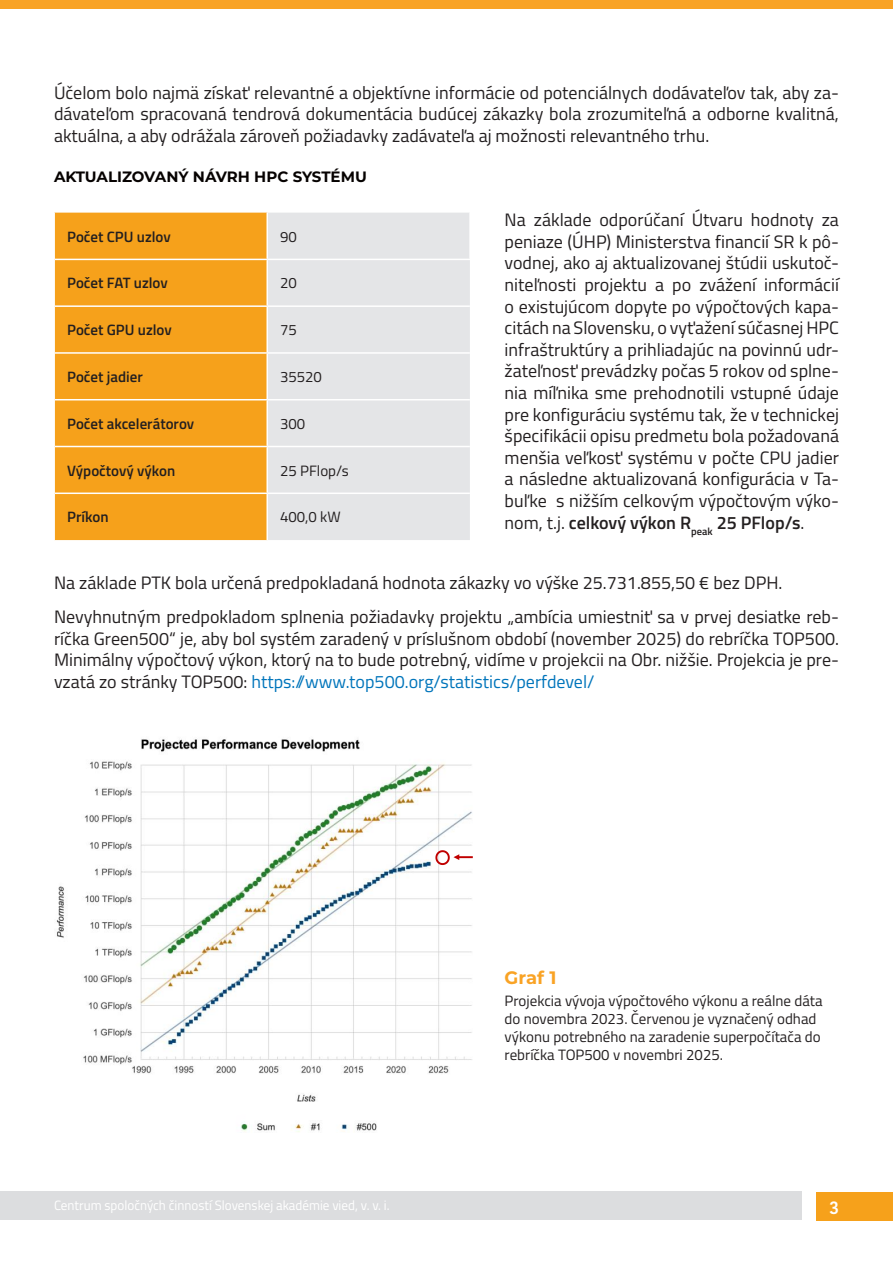
<style>
.page{position:relative;width:893px;height:1263px;background:#fff}
.page>*{position:absolute;margin:0;border:0;box-sizing:border-box;transform-origin:0 0}
.t1{font:18px/21.6px "Titillium";color:#231f20;text-align:justify}
.t2{font:700 18px "Montserrat";color:#f9a325}
.t3{font:600 18px "Kohinoor Bangla";color:#fff}
.t4{font:15px/18px "Titillium";color:#231f20}
.t5{font:600 15px "Titillium";color:#231f20}
.t6{font:700 15px "Montserrat";color:#060201}
.t7{font:13.5px "Titillium";color:#fff}
.s1{font-weight:600}
.s2{color:#0075bb}
</style>
<div class="page">
<div style="left:0;top:1191px;width:802px;height:28px;background:#dcdddf"></div>
<div style="left:816px;top:1192px;width:77px;height:28px;background:#f6a11b"></div>
<div style="left:0;top:0;width:893px;height:9px;background:#f9a325"></div>
<div style="left:55px;top:213px;width:211px;height:327px;background:#f6a11b"></div>
<div style="left:268px;top:213px;width:202px;height:327px;background:#e4e5e7"></div>
<hr style="left:469px;top:213px;width:1px;height:46px;background:#fff">
<hr style="left:55px;top:259px;width:212px;height:1px;background:#fff">
<hr style="left:55px;top:305px;width:212px;height:2px;background:#fff">
<hr style="left:55px;top:352px;width:212px;height:2px;background:#fff">
<hr style="left:55px;top:399px;width:212px;height:1px;background:#fff">
<hr style="left:55px;top:446px;width:212px;height:1px;background:#fff">
<hr style="left:55px;top:492px;width:212px;height:2px;background:#fff">
<hr style="left:267px;top:259px;width:203px;height:1px;background:#fff">
<hr style="left:267px;top:305px;width:203px;height:2px;background:#fff">
<hr style="left:267px;top:352px;width:203px;height:2px;background:#fff">
<hr style="left:267px;top:399px;width:203px;height:1px;background:#fff">
<hr style="left:267px;top:446px;width:203px;height:1px;background:#fff">
<hr style="left:267px;top:492px;width:203px;height:2px;background:#fff">
<img style="left:56px;top:739px;width:416px;height:393px">
<svg style="left:435px;top:850px;width:38px;height:15px"></svg>
<p class="t1" style="left:54px;top:81px;width:786px">Účelom bolo najmä získať relevantné a objektívne informácie od potenciálnych dodávateľov tak, aby za&shy;dávateľom spracovaná tendrová dokumentácia budúcej zákazky bola zrozumiteľná a odborne kvalitná, aktuálna, a aby odrážala zároveň požiadavky zadávateľa aj možnosti relevantného trhu.</p>
<p class="t6" style="left:54px;top:166px;width:314px">AKTUALIZOVANÝ NÁVRH HPC SYSTÉMU</p>
<p class="t1" style="left:505px;top:208px;width:336px">Na základe odporúčaní Útvaru hodnoty za peniaze (ÚHP) Ministerstva financií SR k pô&shy;vodnej, ako aj aktualizovanej štúdii uskutoč&shy;niteľnosti projektu a po zvážení informácií o existujúcom dopyte po výpočtových kapa&shy;citách na Slovensku, o vyťažení súčasnej HPC infraštruktúry a prihliadajúc na povinnú udr&shy;žateľnosť prevádzky počas 5 rokov od splne&shy;nia míľnika sme prehodnotili vstupné údaje pre konfiguráciu systému tak, že v technickej špecifikácii opisu predmetu bola požadovaná menšia veľkosť systému v počte CPU jadier a následne aktualizovaná konfigurácia v Ta&shy;buľke s nižším celkovým výpočtovým výko&shy;nom, t.j. <span class="s1">celkový výkon R</span><sub>peak</sub> <span class="s1">25 PFlop/s</span>.</p>
<p class="t1" style="left:54px;top:571px;width:730px">Na základe PTK bola určená predpokladaná hodnota zákazky vo výške 25.731.855,50 € bez DPH.</p>
<p class="t1" style="left:54px;top:605px;width:786px">Nevyhnutným predpokladom splnenia požiadavky projektu „ambícia umiestniť sa v prvej desiatke reb&shy;ríčka Green500“ je, aby bol systém zaradený v príslušnom období (november 2025) do rebríčka TOP500.<br>Minimálny výpočtový výkon, ktorý na to bude potrebný, vidíme v projekcii na Obr. nižšie. Projekcia je pre&shy;vzatá zo stránky TOP500: <span class="s2">https://www.top500.org/statistics/perfdevel/</span></p>
<p class="t5" style="left:67px;top:225px;width:105px">Počet CPU uzlov</p>
<p class="t4" style="left:280px;top:227px;width:18px">90</p>
<p class="t5" style="left:67px;top:272px;width:102px">Počet FAT uzlov</p>
<p class="t4" style="left:280px;top:273px;width:18px">20</p>
<p class="t5" style="left:67px;top:319px;width:106px">Počet GPU uzlov</p>
<p class="t4" style="left:280px;top:320px;width:18px">75</p>
<p class="t5" style="left:67px;top:365px;width:77px">Počet jadier</p>
<p class="t4" style="left:280px;top:367px;width:43px">35520</p>
<p class="t5" style="left:67px;top:412px;width:129px">Počet akcelerátorov</p>
<p class="t4" style="left:280px;top:414px;width:27px">300</p>
<p class="t5" style="left:67px;top:459px;width:110px">Výpočtový výkon</p>
<p class="t4" style="left:280px;top:460px;width:70px">25 PFlop/s</p>
<p class="t5" style="left:67px;top:506px;width:43px">Príkon</p>
<p class="t4" style="left:280px;top:507px;width:62px">400,0 kW</p>
<p class="t2" style="left:505px;top:964px;width:53px">Graf 1</p>
<p class="t4" style="left:505px;top:991px;width:319px">Projekcia vývoja výpočtového výkonu a reálne dáta do novembra 2023. Červenou je vyznačený odhad výkonu potrebného na zaradenie superpočítača do rebríčka TOP500 v novembri 2025.</p>
<p class="t7" style="left:54px;top:1196px;width:337px">Centrum spoločných činností Slovenskej akadémie vied, v. v. i.</p>
<p class="t3" style="left:829px;top:1192px;width:11px">3</p>
</div>
